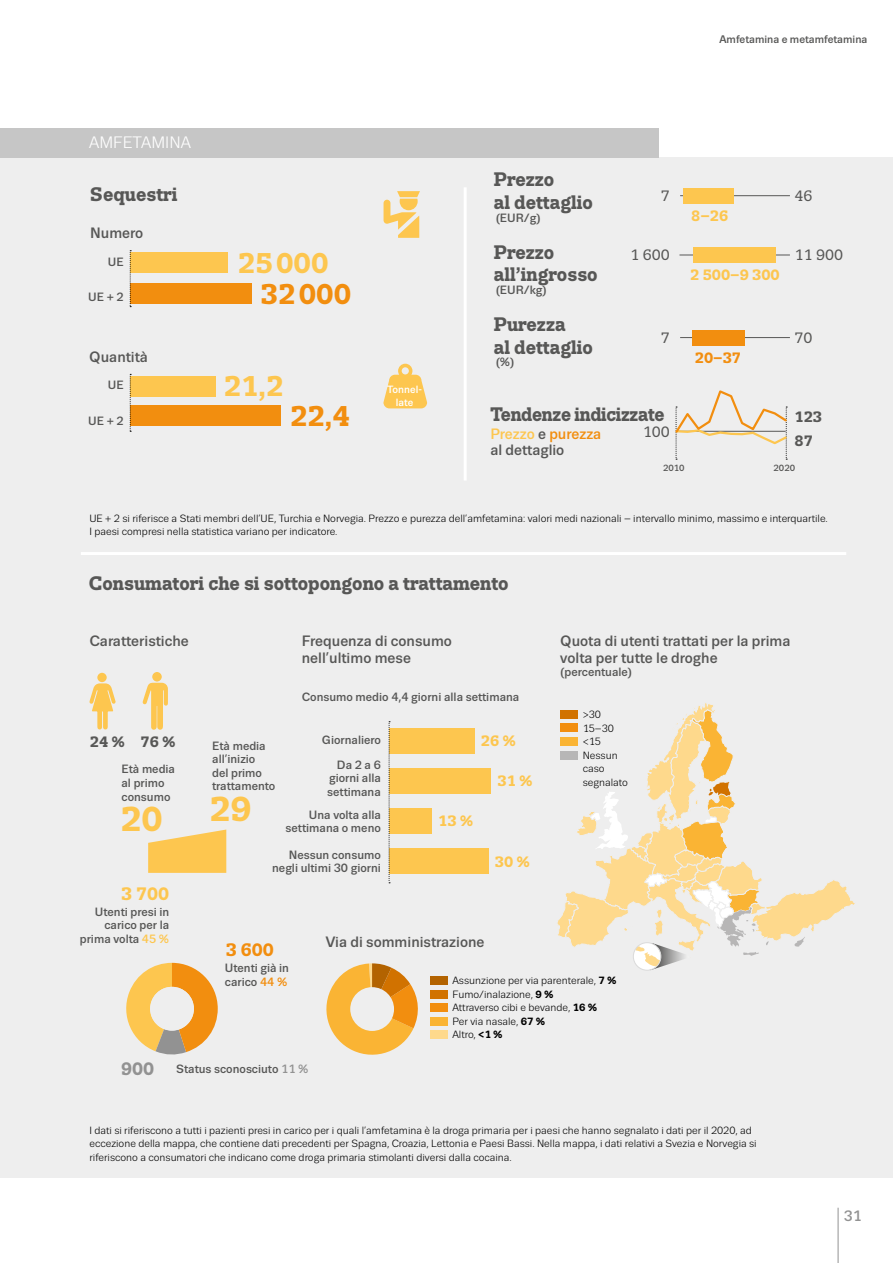
<style>
.page{position:relative;width:893px;height:1263px;background:#fff}
.page>*{position:absolute;margin:0;border:0;box-sizing:border-box;transform-origin:0 0}
.t1{font:700 34.5px "Trivia Slab";color:#fdc64f}
.t2{font:700 28.5px "Trivia Slab";color:#f28e0f}
.t3{font:700 28.5px "Trivia Slab";color:#fdc64f}
.infographic_slab{font:700 19.5px/22.5px "Trivia Slab";color:#575756}
.t4{font:700 18px "Trivia Slab";color:#f28e0f}
.t5{font:700 18px "Trivia Slab";color:#fdc64f}
.t6{font:700 18px "Trivia Slab";color:#929292}
.picture_number__grey{font:16.5px "Trivia Sans";color:#fff}
.infographs_name{font:500 15px/16.5px "Trivia Sans";color:#575756}
.t7{font:700 15px "Trivia Slab";color:#fdc64f}
.t8{font:15px "Trivia Slab";color:#575756}
.t9{font:700 15px "Trivia Slab";color:#575756}
.t10{font:700 15px "Trivia Slab";color:#f28e0f}
.t11{font:500 15px "Trivia Sans";color:#929292}
.picture_name{font:500 12px/13.5px "Trivia Sans";color:#575756}
.picture_name_right{font:500 12px/13.5px "Trivia Sans";color:#575756;text-align:right}
.t12{font:500 10.95px "Trivia Sans";color:#575756}
.picture_description{font:10.5px/13.5px "Trivia Sans";color:#000}
.tonnes{font:500 10.5px/13.5px "Trivia Sans";color:#fff;text-align:center}
.picture_name-2{font:500 9px "Trivia Sans";color:#575756}
.s1{color:#fdc64f}
.s2{color:#f28e0f}
.s3{color:#929292}
.s4{font-weight:700}
</style>
<div class="page">
<div style="left:0;top:157px;width:893px;height:1021px;background:#eee"></div>
<hr style="left:838px;top:1208px;width:1px;height:55px;background:#929292">
<svg style="left:326px;top:963px;width:92px;height:92px"></svg>
<div style="left:0;top:128px;width:658px;height:29px;background:#c6c6c6"></div>
<hr style="left:464px;top:187px;width:3px;height:293px;background:#fff">
<svg style="left:384px;top:191px;width:36px;height:47px"></svg>
<div style="left:130px;top:253px;width:98px;height:20px;background:#fdc64f"></div>
<div style="left:130px;top:376px;width:86px;height:21px;background:#fdc64f"></div>
<div style="left:130px;top:284px;width:122px;height:20px;background:#f28e0f"></div>
<div style="left:130px;top:406px;width:151px;height:20px;background:#f28e0f"></div>
<svg style="left:383px;top:364px;width:44px;height:44px"></svg>
<svg style="left:130px;top:250px;width:1px;height:57px"></svg>
<svg style="left:130px;top:374px;width:1px;height:58px"></svg>
<hr style="left:680px;top:195px;width:110px;height:1px;background:#575756">
<div style="left:683px;top:188px;width:51px;height:15px;background:#fdc64f"></div>
<hr style="left:679px;top:255px;width:111px;height:1px;background:#575756">
<div style="left:693px;top:247px;width:82px;height:16px;background:#fdc64f"></div>
<hr style="left:680px;top:337px;width:110px;height:1px;background:#575756">
<div style="left:692px;top:330px;width:53px;height:15px;background:#f28e0f"></div>
<div style="left:97px;top:673px;width:10px;height:9px;background:#fdc64f;border-radius:50%"></div>
<svg style="left:90px;top:683px;width:26px;height:46px"></svg>
<div style="left:152px;top:672px;width:10px;height:9px;background:#fdc64f;border-radius:50%"></div>
<svg style="left:142px;top:683px;width:26px;height:47px"></svg>
<div style="left:389px;top:728px;width:85px;height:25px;background:#fdc64f"></div>
<div style="left:389px;top:768px;width:102px;height:25px;background:#fdc64f"></div>
<div style="left:389px;top:808px;width:43px;height:26px;background:#fdc64f"></div>
<div style="left:389px;top:848px;width:99px;height:26px;background:#fdc64f"></div>
<svg style="left:389px;top:721px;width:1px;height:162px"></svg>
<svg style="left:126px;top:963px;width:92px;height:92px"></svg>
<div style="left:430px;top:976px;width:17px;height:9px;background:#b36300"></div>
<div style="left:430px;top:990px;width:17px;height:8px;background:#d17200"></div>
<div style="left:430px;top:1003px;width:17px;height:9px;background:#f28e0f"></div>
<div style="left:430px;top:1017px;width:17px;height:8px;background:#fab434"></div>
<div style="left:430px;top:1030px;width:17px;height:9px;background:#fed98c"></div>
<svg style="left:557px;top:703px;width:298px;height:267px"></svg>
<div style="left:150px;top:987px;width:44px;height:44px;background:#eee;border-radius:50%"></div>
<div style="left:350px;top:987px;width:44px;height:44px;background:#eee;border-radius:50%"></div>
<svg style="left:148px;top:829px;width:78px;height:44px"></svg>
<hr style="left:81px;top:552px;width:765px;height:3px;background:#fff">
<svg style="left:675px;top:390px;width:113px;height:70px"></svg>
<p class="t12" style="left:719px;top:33px;width:149px">Amfetamina e metamfetamina</p>
<p class="picture_number__grey" style="left:89px;top:134px;width:103px">AMFETAMINA</p>
<p class="infographic_slab" style="left:90px;top:183px;width:89px">Sequestri</p>
<p class="infographs_name" style="left:90px;top:225px;width:55px">Numero</p>
<p class="infographic_slab" style="left:494px;top:169px;width:101px">Prezzo<br>al dettaglio</p>
<p class="picture_name" style="left:496px;top:211px;width:47px">(EUR/g)</p>
<p class="t8" style="left:661px;top:187px;width:11px">7</p>
<p class="t7" style="left:691px;top:207px;width:39px">8–26</p>
<p class="t8" style="left:795px;top:187px;width:20px">46</p>
<p class="picture_name" style="left:108px;top:255px;width:17px">UE</p>
<p class="picture_name_right" style="left:88px;top:291px;width:37px">UE + 2</p>
<p class="t3" style="left:238px;top:247px;width:92px">25 000</p>
<p class="t2" style="left:261px;top:278px;width:92px">32 000</p>
<p class="infographic_slab" style="left:494px;top:241px;width:105px">Prezzo all’ingrosso</p>
<p class="t8" style="left:630px;top:247px;width:41px">1 600</p>
<p class="picture_name" style="left:496px;top:283px;width:53px">(EUR/kg)</p>
<p class="t7" style="left:690px;top:266px;width:91px">2 500–9 300</p>
<p class="t8" style="left:795px;top:247px;width:50px">11 900</p>
<p class="infographs_name" style="left:89px;top:349px;width:60px">Quantità</p>
<p class="infographic_slab" style="left:494px;top:314px;width:101px">Purezza<br>al dettaglio</p>
<p class="picture_name" style="left:496px;top:356px;width:20px">(%)</p>
<p class="t8" style="left:661px;top:330px;width:11px">7</p>
<p class="t10" style="left:695px;top:350px;width:48px">20–37</p>
<p class="t8" style="left:795px;top:330px;width:20px">70</p>
<p class="picture_name" style="left:108px;top:379px;width:17px">UE</p>
<p class="picture_name_right" style="left:88px;top:414px;width:37px">UE + 2</p>
<p class="t3" style="left:224px;top:371px;width:61px">21,2</p>
<p class="t2" style="left:290px;top:400px;width:61px">22,4</p>
<p class="tonnes" style="left:387px;top:382px;width:36px">Tonnel&shy;late</p>
<p class="infographic_slab" style="left:490px;top:403px;width:176px">Tendenze indicizzate</p>
<p class="infographs_name" style="left:490px;top:426px;width:113px"><span class="s1">Prezzo</span> e <span class="s2">purezza </span>al dettaglio</p>
<p class="picture_name-2" style="left:663px;top:463px;width:23px">2010</p>
<p class="picture_name-2" style="left:773px;top:463px;width:23px">2020</p>
<p class="t9" style="left:795px;top:408px;width:29px">123</p>
<p class="t9" style="left:795px;top:433px;width:20px">87</p>
<p class="t8" style="left:643px;top:424px;width:29px">100</p>
<p class="picture_description" style="left:89px;top:511px;width:740px">UE + 2 si riferisce a Stati membri dell’UE, Turchia e Norvegia. Prezzo e purezza dell’amfetamina: valori medi nazionali – intervallo minimo, massimo e interquartile.<br>I paesi compresi nella statistica variano per indicatore.</p>
<p class="infographic_slab" style="left:89px;top:572px;width:421px">Consumatori che si sottopongono a trattamento</p>
<p class="infographs_name" style="left:89px;top:633px;width:101px">Caratteristiche</p>
<p class="infographs_name" style="left:302px;top:633px;width:152px">Frequenza di consumo nell’ultimo mese</p>
<p class="t9" style="left:90px;top:733px;width:37px">24 %</p>
<p class="t9" style="left:140px;top:733px;width:37px">76 %</p>
<p class="picture_name" style="left:122px;top:763px;width:55px">Età media al primo consumo</p>
<p class="t1" style="left:120px;top:800px;width:44px">20</p>
<p class="t5" style="left:121px;top:884px;width:49px">3 700</p>
<p class="picture_name_right" style="left:80px;top:905px;width:91px">Utenti presi in carico per la prima volta <span class="s1">45 %</span></p>
<p class="picture_name" style="left:302px;top:691px;width:219px">Consumo medio 4,4 giorni alla settimana</p>
<p class="picture_name_right" style="left:322px;top:733px;width:61px">Giornaliero</p>
<p class="picture_name_right" style="left:327px;top:758px;width:55px;text-align:justify;text-indent:10px">Da 2 a 6 giorni alla settimana</p>
<p class="picture_name_right" style="left:286px;top:808px;width:97px">Una volta alla settimana o meno</p>
<p class="picture_name_right" style="left:272px;top:848px;width:110px">Nessun consumo negli ultimi 30 giorni</p>
<p class="t7" style="left:481px;top:732px;width:37px">26 %</p>
<p class="t7" style="left:497px;top:773px;width:37px">31 %</p>
<p class="picture_name" style="left:212px;top:739px;width:65px">Età media all’inizio<br>del primo trattamento</p>
<p class="t1" style="left:209px;top:790px;width:44px">29</p>
<p class="t7" style="left:438px;top:813px;width:37px">13 %</p>
<p class="t7" style="left:495px;top:853px;width:37px">30 %</p>
<p class="t4" style="left:226px;top:940px;width:49px">3 600</p>
<p class="infographs_name" style="left:326px;top:933px;width:160px">Via di somministrazione</p>
<p class="infographs_name" style="left:560px;top:633px;width:232px">Quota di utenti trattati per la prima volta per tutte le droghe</p>
<p class="picture_name" style="left:560px;top:665px;width:73px">(percentuale)</p>
<p class="picture_description" style="left:583px;top:708px;width:20px">&gt;30</p>
<p class="picture_description" style="left:583px;top:721px;width:33px">15–30</p>
<p class="picture_description" style="left:583px;top:735px;width:20px">&lt;15</p>
<p class="picture_description" style="left:583px;top:748px;width:47px">Nessun caso segnalato</p>
<p class="picture_name" style="left:225px;top:962px;width:66px">Utenti già in carico <span class="s2">44 %</span></p>
<p class="t6" style="left:121px;top:1058px;width:35px">900</p>
<p class="picture_name" style="left:176px;top:1062px;width:134px">Status sconosciuto <span class="s3">11 %</span></p>
<p class="picture_description" style="left:452px;top:974px;width:166px">Assunzione per via parenterale, <span class="s4">7 %</span></p>
<p class="picture_description" style="left:452px;top:988px;width:103px">Fumo/inalazione, <span class="s4">9 %</span></p>
<p class="picture_description" style="left:452px;top:1001px;width:146px">Attraverso cibi e bevande, <span class="s4">16 %</span></p>
<p class="picture_description" style="left:452px;top:1015px;width:94px">Per via nasale, <span class="s4">67 %</span></p>
<p class="picture_description" style="left:452px;top:1028px;width:52px">Altro, <span class="s4">&lt;1 %</span></p>
<p class="picture_description" style="left:89px;top:1124px;width:669px">I dati si riferiscono a tutti i pazienti presi in carico per i quali l’amfetamina è la droga primaria per i paesi che hanno segnalato i dati per il 2020, ad eccezione della mappa, che contiene dati precedenti per Spagna, Croazia, Lettonia e Paesi Bassi. Nella mappa, i dati relativi a Svezia e Norvegia si riferiscono a consumatori che indicano come droga primaria stimolanti diversi dalla cocaina.</p>
<h3 class="t11" style="left:844px;top:1208px;width:19px">31</h3>
</div>
